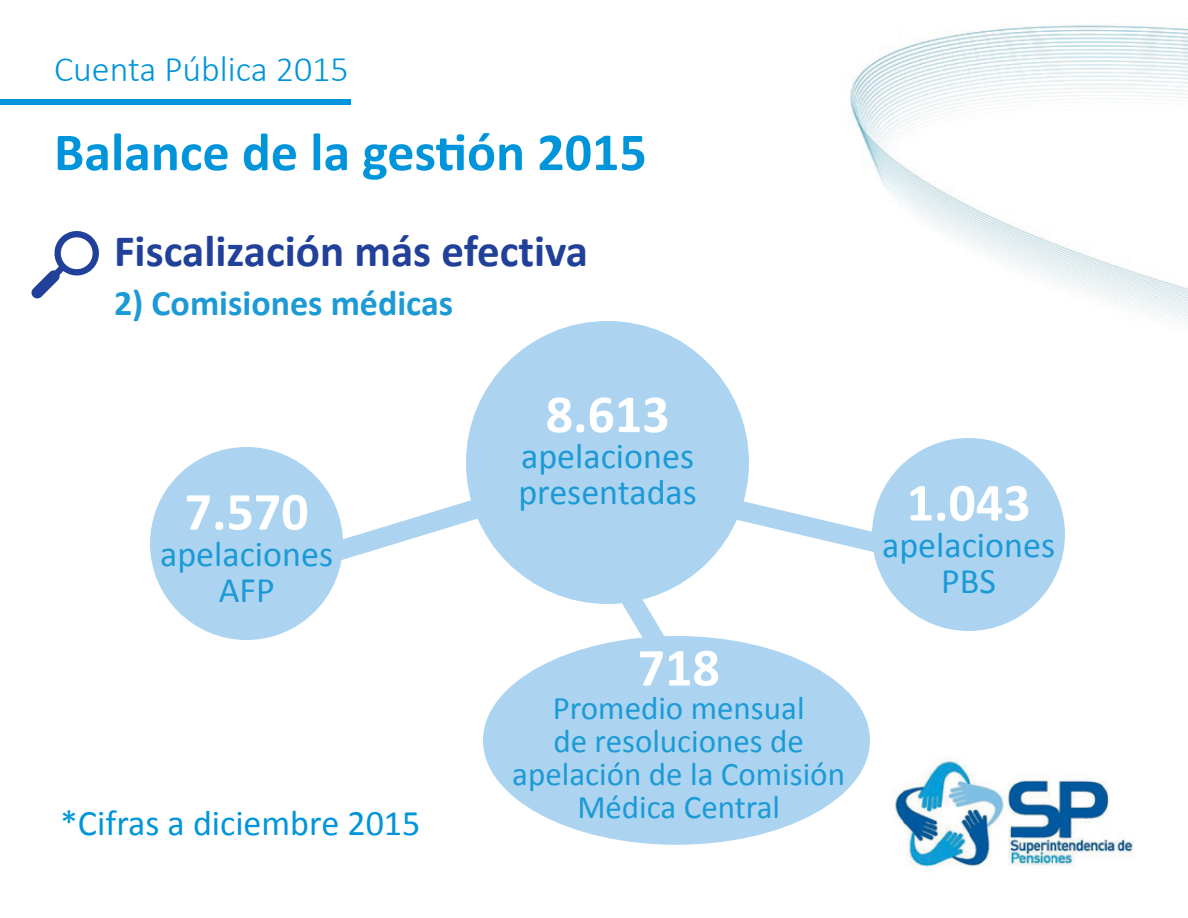
<style>
.page{position:relative;width:1188px;height:918px;background:#fff}
.page>*{position:absolute;margin:0;border:0;box-sizing:border-box;transform-origin:0 0}
.t1{font:700 54px "Calibri";color:#0095da}
.t2{font:700 54px "Calibri";color:#fff}
.t3{font:700 45px "Calibri";color:#21409a}
.t4{font:36px/36px "Calibri";color:#1c9ad6;text-align:center}
.t5{font:36px "Calibri";color:#0095da}
.t6{font:700 36px "Calibri";color:#1c9ad6}
.t7{font:300 36px "Calibri";color:#0095da}
.t8{font:33px/33px "Calibri";color:#1c9ad6;text-align:center}
</style>
<div class="page">
<img style="left:850px;top:25px;width:338px;height:297px">
<img style="left:892px;top:756px;width:242px;height:112px">
<div style="left:0;top:99px;width:351px;height:5px;background:#0095da"></div>
<svg style="left:31px;top:231px;width:68px;height:68px"></svg>
<svg style="left:320px;top:476px;width:208px;height:106px"></svg>
<svg style="left:593px;top:483px;width:333px;height:292px"></svg>
<div style="left:466px;top:321px;width:283px;height:283px;background:#acd4f1;border-radius:50%"></div>
<div style="left:872px;top:438px;width:193px;height:193px;background:#acd4f1;border-radius:50%"></div>
<div style="left:150px;top:447px;width:193px;height:193px;background:#acd4f1;border-radius:50%"></div>
<div style="left:483px;top:636px;width:387px;height:209px;background:#acd4f1;border-radius:50%"></div>
<p class="t7" style="left:54px;top:47px;width:296px">Cuenta Pública 2015</p>
<h1 class="t1" style="left:54px;top:118px;width:594px">Balance de la gestión 2015</h1>
<h2 class="t3" style="left:114px;top:222px;width:476px">Fiscalización más efectiva</h2>
<p class="t6" style="left:114px;top:280px;width:341px">2) Comisiones médicas</p>
<h1 class="t2" style="left:185px;top:477px;width:125px">7.570</h1>
<p class="t4" style="left:160px;top:536px;width:174px">apelaciones<br>AFP</p>
<p class="t5" style="left:60px;top:800px;width:362px">*Cifras a diciembre 2015</p>
<h1 class="t2" style="left:546px;top:380px;width:125px">8.613</h1>
<p class="t4" style="left:518px;top:438px;width:180px;text-align:left">apelaciones presentadas</p>
<h1 class="t2" style="left:638px;top:633px;width:84px">718</h1>
<p class="t8" style="left:512px;top:691px;width:334px">Promedio mensual<br>de resoluciones de apelación de la Comisión<br>Médica Central</p>
<h1 class="t2" style="left:907px;top:468px;width:125px">1.043</h1>
<p class="t4" style="left:882px;top:527px;width:174px">apelaciones<br>PBS</p>
</div>
